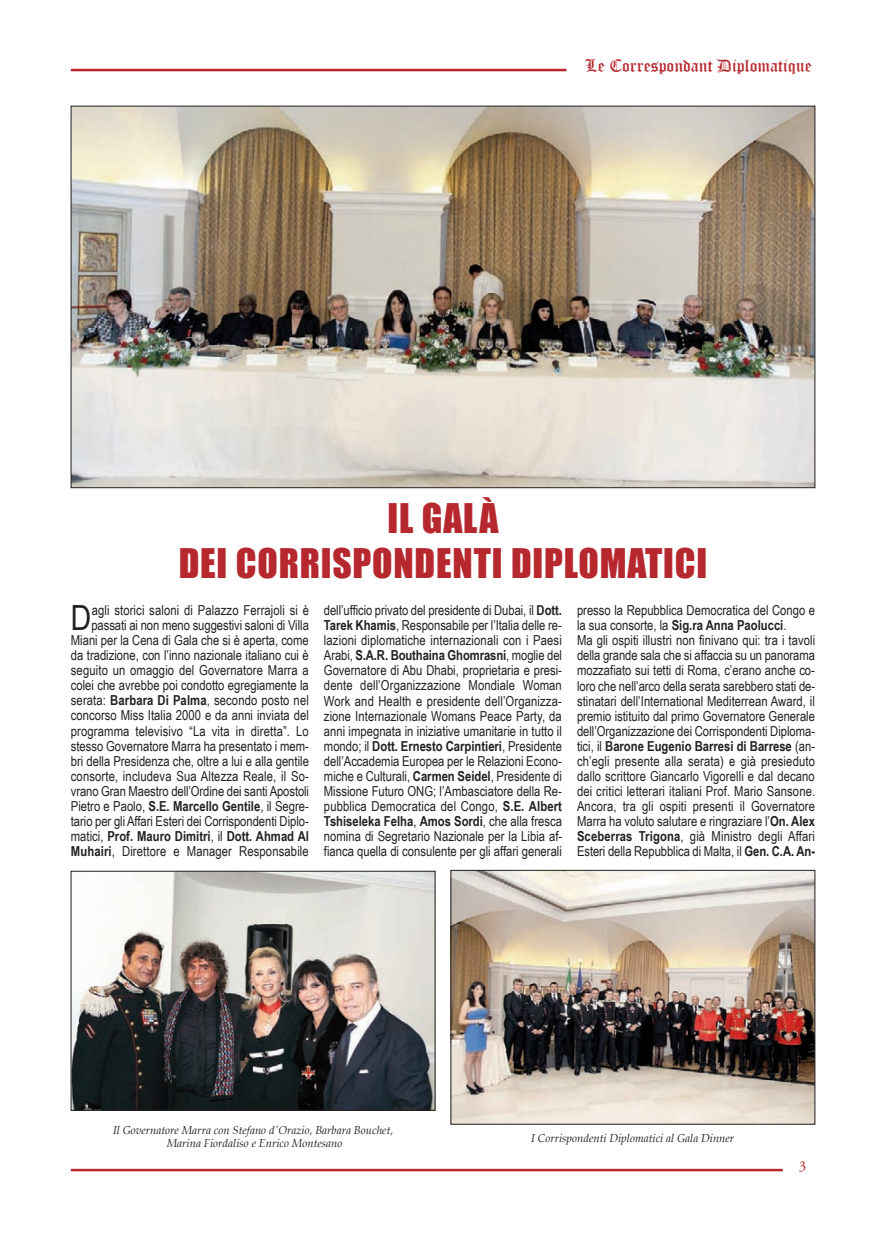
<style>
.page{position:relative;width:886px;height:1241px;background:#fff}
.page>*{position:absolute;margin:0;border:0;box-sizing:border-box;transform-origin:0 0}
.t1{font:37.5px/45px "Impact";letter-spacing:.02em;color:#b7282e;text-align:center}
.t2{font:34.75px "Arial Narrow";color:#231f20}
.t3{font:17.5px "Old English Text";color:#b7282e}
.t4{font:15px "Adobe Garamond";color:#b7282e}
.t5{font:13.75px/15px "Arial Narrow";color:#231f20;text-align:right}
.t6{font:italic 11.25px/13.4px "Palatino";color:#231f20;text-align:center}
.s1{font-weight:700}
</style>
<div class="page">
<hr style="left:71px;top:1168px;width:712px;height:3px;background:#b7282e">
<hr style="left:71px;top:69px;width:495px;height:2px;background:#b7282e">
<img style="left:73px;top:108px;width:740px;height:378px">
<img style="left:453px;top:872px;width:360px;height:250px">
<div style="left:451px;top:870px;width:364px;height:254px;border:1px solid #231f20"></div>
<img style="left:73px;top:872px;width:360px;height:236px">
<div style="left:71px;top:870px;width:364px;height:240px;border:1px solid #231f20"></div>
<p class="t3" style="left:585px;top:57px;width:228px">Le Correspondant Diplomatique</p>
<h1 class="t1" style="left:179px;top:495px;width:530px">IL GALà<br>DEI CORRISPONDENTI DIPLOMATICI</h1>
<p class="t5" style="left:71px;top:603px;width:240px">agli storici saloni di Palazzo Ferrajoli si è passati ai non meno suggestivi saloni di Villa Miani per la Cena di Gala che si è aperta, come da tradizione, con l’inno nazionale italiano cui è seguito un omaggio del Governatore Marra a colei che avrebbe poi condotto egregiamente la serata: <span class="s1">Barbara Di Palma</span>, secondo posto nel concorso Miss Italia 2000 e da anni inviata del programma televisivo “La vita in diretta”. Lo stesso Governatore Marra ha presentato i mem&shy;bri della Presidenza che, oltre a lui e alla gentile consorte, includeva Sua Altezza Reale, il So&shy;vrano Gran Maestro dell’Ordine dei santi Apostoli Pietro e Paolo, <span class="s1">S.E. Marcello Gentile</span>, il Segre&shy;tario per gli Affari Esteri dei Corrispondenti Diplo&shy;matici, <span class="s1">Prof. Mauro Dimitri</span>, il <span class="s1">Dott. Ahmad Al Muhairi</span>, Direttore e Manager Responsabile</p>
<p class="t5" style="left:324px;top:603px;width:240px;text-align:justify">dell’ufficio privato del presidente di Dubai, il <span class="s1">Dott.<br>Tarek Khamis</span>, Responsabile per l’Italia delle re&shy;lazioni diplomatiche internazionali con i Paesi Arabi, <span class="s1">S.A.R. Bouthaina Ghomrasni</span>, moglie del Governatore di Abu Dhabi, proprietaria e presi&shy;dente dell’Organizzazione Mondiale Woman Work and Health e presidente dell’Organizza&shy;zione Internazionale Womans Peace Party, da anni impegnata in iniziative umanitarie in tutto il mondo; il <span class="s1">Dott. Ernesto Carpintieri</span>, Presidente dell’Accademia Europea per le Relazioni Econo&shy;miche e Culturali, <span class="s1">Carmen Seidel</span>, Presidente di Missione Futuro ONG; l’Ambasciatore della Re&shy;pubblica Democratica del Congo, <span class="s1">S.E. Albert Tshiseleka Felha</span>, <span class="s1">Amos Sordi</span>, che alla fresca nomina di Segretario Nazionale per la Libia af&shy;fianca quella di consulente per gli affari generali</p>
<p class="t5" style="left:577px;top:603px;width:240px;text-align:left">presso la Repubblica Democratica del Congo e la sua consorte, la <span class="s1">Sig.ra Anna Paolucci</span>.<br>Ma gli ospiti illustri non finivano qui: tra i tavoli della grande sala che si affaccia su un panorama mozzafiato sui tetti di Roma, c’erano anche co&shy;loro che nell’arco della serata sarebbero stati de&shy;stinatari dell’International Mediterrean Award, il premio istituito dal primo Governatore Generale dell’Organizzazione dei Corrispondenti Diploma&shy;tici, il <span class="s1">Barone Eugenio Barresi di Barrese</span> (an&shy;ch’egli presente alla serata) e già presieduto dallo scrittore Giancarlo Vigorelli e dal decano dei critici letterari italiani Prof. Mario Sansone.<br>Ancora, tra gli ospiti presenti il Governatore Marra ha voluto salutare e ringraziare l’<span class="s1">On. Alex Sceberras Trigona</span>, già Ministro degli Affari Esteri della Repubblica di Malta, il <span class="s1">Gen. C.A. An-</span></p>
<h2 class="t2" style="left:71px;top:598px;width:22px">D</h2>
<p class="t6" style="left:113px;top:1123px;width:282px">Il Governatore Marra con Stefano d'Orazio, Barbara Bouchet,<br>Marina Fiordaliso e Enrico Montesano</p>
<p class="t6" style="left:531px;top:1132px;width:205px">I Corrispondenti Diplomatici al Gala Dinner</p>
<p class="t4" style="left:799px;top:1159px;width:9px">3</p>
</div>
